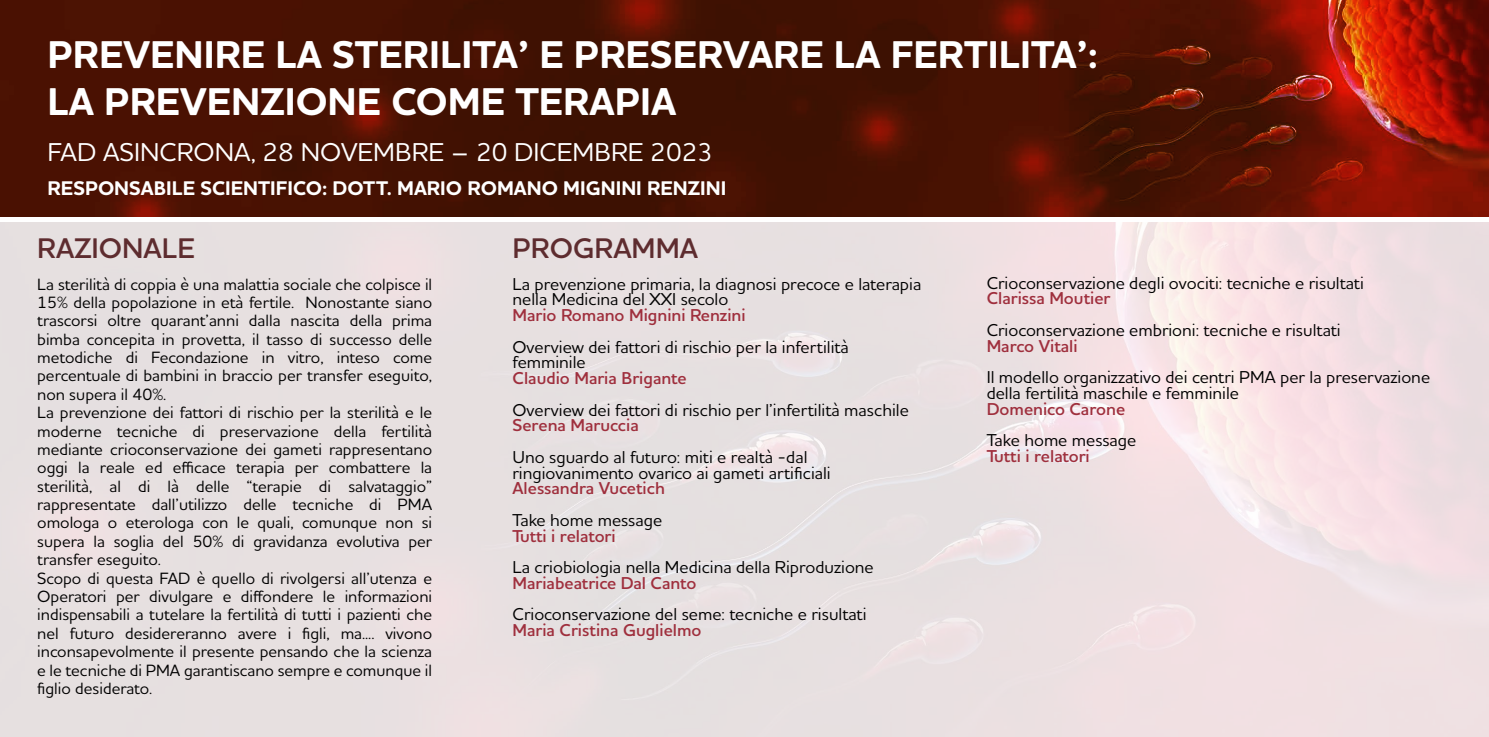
<style>
.page{position:relative;width:1489px;height:737px;background:#fff}
.page>*{position:absolute;margin:0;border:0;box-sizing:border-box;transform-origin:0 0}
.t1{font:700 39.38px/47.2px "Houschka Alt Pro";color:#fff}
.t2{font:600 28.88px "Houschka Alt Pro";color:#5e2c2f}
.t3{font:500 26.25px "Houschka Alt Pro";color:#fff}
.t4{font:700 20.12px "Houschka Alt Pro";color:#fff}
.t5{font:500 17.5px/15.8px "Houschka Alt Pro";color:#000}
.t6{font:600 17.5px "Houschka Alt Pro";color:#9f2f3d}
.t7{font:500 16.62px/18.4px "Houschka Alt Pro";color:#000}
</style>
<div class="page">
<img style="left:0;top:0;width:1488px;height:217px">
<h1 class="t1" style="left:47px;top:32px;width:1052px">PREVENIRE LA STERILITA’ E PRESERVARE LA FERTILITA’:<br>LA PREVENZIONE COME TERAPIA</h1>
<h3 class="t3" style="left:47px;top:135px;width:667px">FAD ASINCRONA, 28 NOVEMBRE – 20 DICEMBRE 2023</h3>
<p class="t4" style="left:47px;top:175px;width:680px">RESPONSABILE SCIENTIFICO: DOTT. MARIO ROMANO MIGNINI RENZINI</p>
<h2 class="t2" style="left:37px;top:229px;width:159px">RAZIONALE</h2>
<p class="t7" style="left:37px;top:274px;width:396px">La sterilità di coppia è una malattia sociale che colpisce il 15% della popolazione in età fertile. Nonostante siano trascorsi oltre quarant’anni dalla nascita della prima bimba concepita in provetta, il tasso di successo delle metodiche di Fecondazione in vitro, inteso come percentuale di bambini in braccio per transfer eseguito, non supera il 40%.<br>La prevenzione dei fattori di rischio per la sterilità e le moderne tecniche di preservazione della fertilità mediante crioconservazione dei gameti rappresentano oggi la reale ed efficace terapia per combattere la sterilità, al di là delle “terapie di salvataggio” rappresentate dall’utilizzo delle tecniche di PMA omologa o eterologa con le quali, comunque non si supera la soglia del 50% di gravidanza evolutiva per transfer eseguito.<br>Scopo di questa FAD è quello di rivolgersi all’utenza e Operatori per divulgare e diffondere le informazioni indispensabili a tutelare la fertilità di tutti i pazienti che nel futuro desidereranno avere i figli, ma.... vivono inconsapevolmente il presente pensando che la scienza e le tecniche di PMA garantiscano sempre e comunque il figlio desiderato.</p>
<h2 class="t2" style="left:512px;top:229px;width:187px">PROGRAMMA</h2>
<p class="t5" style="left:512px;top:275px;width:410px">La prevenzione primaria, la diagnosi precoce e laterapia nella Medicina del XXI secolo</p>
<p class="t6" style="left:512px;top:304px;width:235px">Mario Romano Mignini Renzini</p>
<p class="t5" style="left:512px;top:338px;width:338px">Overview dei fattori di rischio per la infertilità femminile</p>
<p class="t6" style="left:512px;top:367px;width:175px">Claudio Maria Brigante</p>
<p class="t5" style="left:512px;top:401px;width:398px">Overview dei fattori di rischio per l’infertilità maschile</p>
<p class="t6" style="left:512px;top:414px;width:128px">Serena Maruccia</p>
<p class="t5" style="left:512px;top:448px;width:320px">Uno sguardo al futuro: miti e realtà -dal ringiovanimento ovarico ai gameti artificiali</p>
<p class="t6" style="left:512px;top:477px;width:154px">Alessandra Vucetich</p>
<p class="t5" style="left:512px;top:511px;width:151px">Take home message</p>
<p class="t6" style="left:512px;top:524px;width:105px">Tutti i relatori</p>
<p class="t5" style="left:512px;top:559px;width:363px">La criobiologia nella Medicina della Riproduzione</p>
<p class="t6" style="left:512px;top:571px;width:185px">Mariabeatrice Dal Canto</p>
<p class="t5" style="left:512px;top:606px;width:355px">Crioconservazione del seme: tecniche e risultati</p>
<p class="t6" style="left:512px;top:619px;width:190px">Maria Cristina Guglielmo</p>
<p class="t5" style="left:986px;top:274px;width:379px">Crioconservazione degli ovociti: tecniche e risultati</p>
<p class="t6" style="left:986px;top:287px;width:125px">Clarissa Moutier</p>
<p class="t5" style="left:986px;top:322px;width:355px">Crioconservazione embrioni: tecniche e risultati</p>
<p class="t6" style="left:986px;top:334px;width:92px">Marco Vitali</p>
<p class="t5" style="left:986px;top:369px;width:445px">Il modello organizzativo dei centri PMA per la preservazione della fertilità maschile e femminile</p>
<p class="t6" style="left:986px;top:397px;width:140px">Domenico Carone</p>
<p class="t5" style="left:986px;top:432px;width:151px">Take home message</p>
<p class="t6" style="left:986px;top:445px;width:105px">Tutti i relatori</p>
</div>
